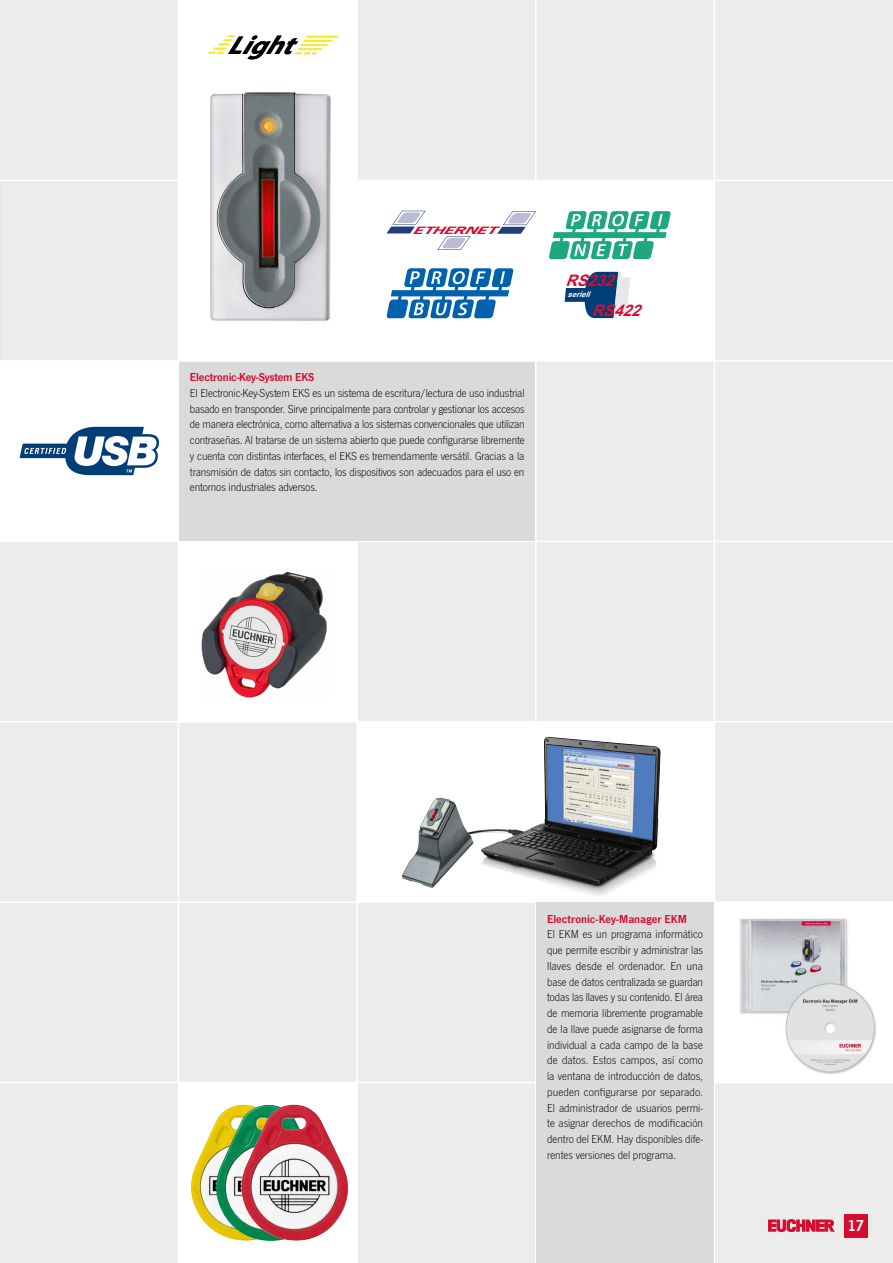
<style>
.page{position:relative;width:893px;height:1263px;background:#ececed}
.page>*{position:absolute;margin:0;border:0;box-sizing:border-box;transform-origin:0 0}
.t1{font:italic 700 25.8px "Myriad";color:#000;scale:1.07 1}
.t2{font:16.5px "News Got Dem";color:#fff}
.t3{font:italic 700 15.9px "Arial";color:#d50c2f}
.t4{font:300 12px/15.8px "News Got";letter-spacing:-.01em;color:#000;text-align:justify}
.t5{font:12px "News Got Dem";letter-spacing:-.005em;color:#d50c2f}
.t6{font:italic 700 9.45px "News Gothic";color:#d30b2f;scale:1.74 1}
.t7{font:italic 700 7.8px "Arial";color:#fff}
</style>
<div class="page">
<hr style="left:0;top:180px;width:893px;height:1px;background:#fff">
<hr style="left:0;top:360px;width:893px;height:2px;background:#fff">
<hr style="left:0;top:540px;width:893px;height:2px;background:#fff">
<hr style="left:0;top:721px;width:893px;height:1px;background:#fff">
<hr style="left:0;top:901px;width:893px;height:2px;background:#fff">
<hr style="left:0;top:1082px;width:893px;height:1px;background:#fff">
<hr style="left:178px;top:0;width:1px;height:1263px;background:#fff">
<hr style="left:356px;top:0;width:2px;height:1263px;background:#fff">
<hr style="left:535px;top:0;width:1px;height:1263px;background:#fff">
<hr style="left:714px;top:0;width:1px;height:1263px;background:#fff">
<svg style="left:768px;top:1219px;width:66px;height:12px"></svg>
<div style="left:844px;top:1214px;width:23px;height:23px;background:#d50c2f"></div>
<div style="left:179px;top:541px;width:178px;height:181px;background:#fff"></div>
<div style="left:179px;top:0;width:178px;height:361px;background:#fff"></div>
<img style="left:210px;top:92px;width:121px;height:229px">
<div style="left:179px;top:362px;width:356px;height:178px;background:#dadada"></div>
<div style="left:349px;top:180px;width:365px;height:181px;background:#fff"></div>
<div style="left:537px;top:903px;width:177px;height:360px;background:#dadada"></div>
<div style="left:0;top:361px;width:179px;height:180px;background:#fff"></div>
<svg style="left:19px;top:426px;width:140px;height:50px"></svg>
<div style="left:179px;top:1082px;width:178px;height:181px;background:#fff"></div>
<img style="left:191px;top:1104px;width:50px;height:128px">
<img style="left:216px;top:1105px;width:88px;height:136px">
<img style="left:241px;top:1104px;width:107px;height:136px">
<div style="left:357px;top:722px;width:357px;height:180px;background:#fff"></div>
<div style="left:714px;top:902px;width:179px;height:180px;background:#fff"></div>
<img style="left:739px;top:918px;width:137px;height:156px">
<img style="left:201px;top:571px;width:126px;height:127px">
<svg style="left:387px;top:211px;width:39px;height:22px"></svg>
<svg style="left:437px;top:236px;width:34px;height:14px"></svg>
<svg style="left:497px;top:211px;width:39px;height:23px"></svg>
<svg style="left:386px;top:268px;width:128px;height:50px"></svg>
<svg style="left:549px;top:211px;width:122px;height:48px"></svg>
<svg style="left:564px;top:271px;width:66px;height:48px"></svg>
<img style="left:402px;top:797px;width:71px;height:91px">
<img style="left:476px;top:830px;width:146px;height:66px">
<img style="left:482px;top:737px;width:179px;height:148px">
<svg style="left:295px;top:36px;width:43px;height:18px"></svg>
<svg style="left:208px;top:35px;width:27px;height:19px"></svg>
<h1 class="t1" style="left:227px;top:32px;width:78px">Light</h1>
<p class="t6" style="left:412px;top:224px;width:53px">ETHERNET</p>
<p class="t5" style="left:190px;top:370px;width:126px">Electronic-Key-System EKS</p>
<p class="t4" style="left:190px;top:385px;width:336px">El Electronic-Key-System EKS es un sistema de escritura/lectura de uso industrial basado en transponder. Sirve principalmente para controlar y gestionar los accesos de manera electrónica, como alternativa a los sistemas convencionales que utilizan contraseñas. Al tratarse de un sistema abierto que puede configurarse libremente y cuenta con distintas interfaces, el EKS es tremendamente versátil. Gracias a la transmisión de datos sin contacto, los dispositivos son adecuados para el uso en entornos industriales adversos.</p>
<h3 class="t3" style="left:565px;top:272px;width:56px">RS232</h3>
<p class="t7" style="left:567px;top:290px;width:27px">seriell</p>
<h3 class="t3" style="left:592px;top:301px;width:56px">RS422</h3>
<p class="t5" style="left:547px;top:911px;width:141px">Electronic-Key-Manager EKM</p>
<p class="t4" style="left:547px;top:927px;width:157px">El EKM es un programa informático que permite escribir y administrar las llaves desde el ordenador. En una base de datos centralizada se guardan todas las llaves y su contenido. El área de memoria libremente programable de la llave puede asignarse de forma individual a cada campo de la base de datos. Estos campos, así como la ventana de introducción de datos, pueden configurarse por separado.<br>El administrador de usuarios permi&shy;te asignar derechos de modificación dentro del EKM. Hay disponibles dife&shy;rentes versiones del programa.</p>
<h2 class="t2" style="left:847px;top:1216px;width:18px">17</h2>
</div>
